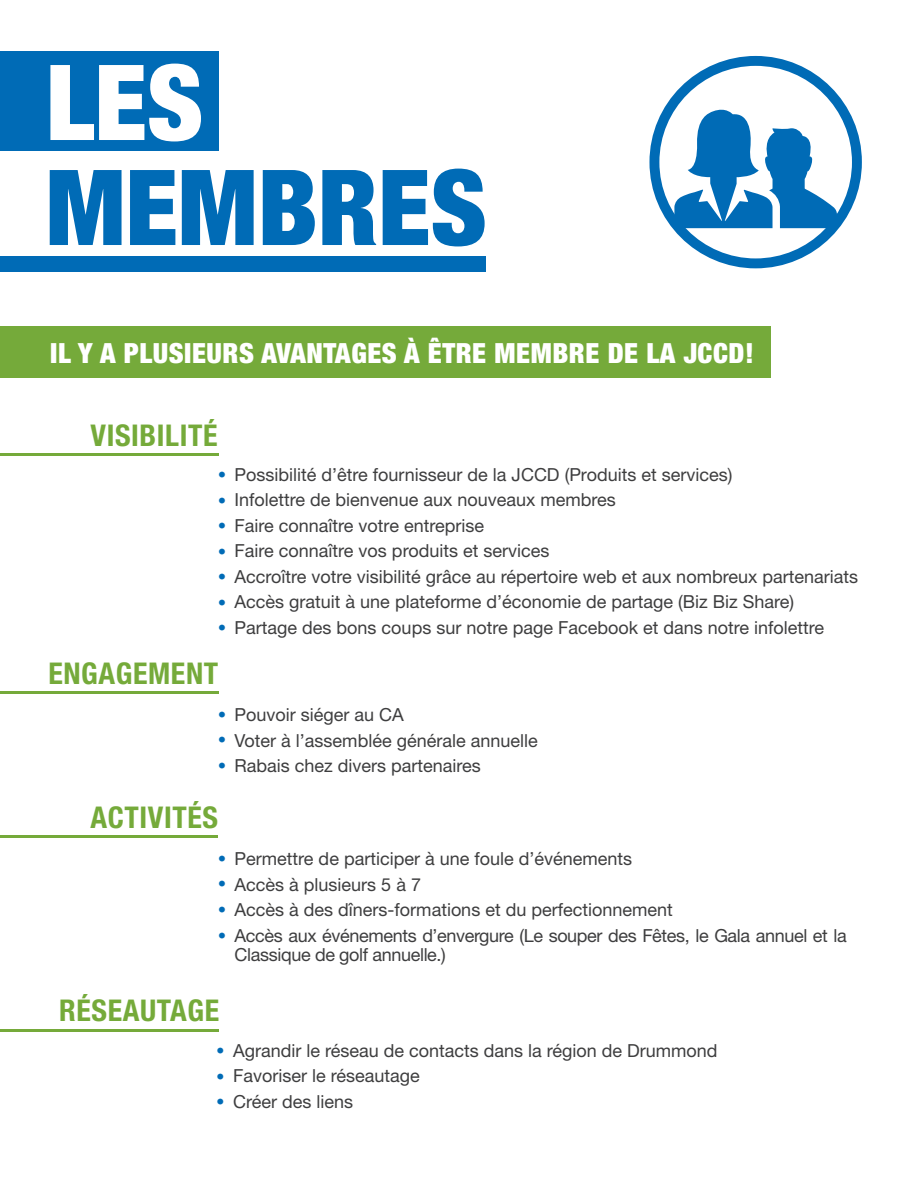
<style>
.page{position:relative;width:918px;height:1188px;background:#fff}
.page>*{position:absolute;margin:0;border:0;box-sizing:border-box;transform-origin:0 0}
.t1{font:900 condensed 105px "Helvetica Neue LT Std";color:#006bb6}
.t2{font:900 condensed 105px "Helvetica Neue LT Std";color:#fff}
.t3{font:700 condensed 30px "Helvetica Neue LT Std";letter-spacing:.02em;color:#75aa3a}
.t4{font:700 condensed 30px/25.5px "Helvetica Neue LT Std";color:#006bb6;text-align:justify}
.t5{font:900 condensed 27.75px "Helvetica Neue LT Std";letter-spacing:.02em;color:#fff}
.t6{font:18px/25.5px "Helvetica Neue LT Std";color:#3e3e3f}
.t7{font:18px "Helvetica Neue LT Std";letter-spacing:-.02em;color:#3e3e3f}
</style>
<div class="page">
<div style="left:0;top:51px;width:219px;height:100px;background:#006bb6"></div>
<svg style="left:674px;top:106px;width:163px;height:122px"></svg>
<div style="left:0;top:327px;width:771px;height:51px;background:#75aa3a"></div>
<div style="left:0;top:256px;width:486px;height:16px;background:#006bb6"></div>
<hr style="left:0;top:453px;width:219px;height:3px;background:#75aa3a">
<hr style="left:0;top:691px;width:219px;height:3px;background:#75aa3a">
<hr style="left:0;top:835px;width:218px;height:3px;background:#75aa3a">
<hr style="left:0;top:1029px;width:218px;height:3px;background:#75aa3a">
<div style="left:649px;top:56px;width:213px;height:212px;border:10px solid #006bb6;border-radius:50%"></div>
<h1 class="t2" style="left:46px;top:38px;width:159px">LES</h1>
<h1 class="t1" style="left:46px;top:143px;width:443px">MEMBRES</h1>
<h3 class="t5" style="left:50px;top:336px;width:705px">IL Y A PLUSIEURS AVANTAGES À ÊTRE MEMBRE DE LA JCCD!</h3>
<h2 class="t3" style="left:91px;top:417px;width:128px">VISIBILITÉ</h2>
<h2 class="t4" style="left:218px;top:459px;width:9px">∙ ∙ ∙</h2>
<h2 class="t4" style="left:218px;top:536px;width:9px">∙</h2>
<h2 class="t4" style="left:218px;top:561px;width:9px">∙ ∙ ∙</h2>
<h2 class="t3" style="left:48px;top:655px;width:171px">ENGAGEMENT</h2>
<h2 class="t4" style="left:218px;top:699px;width:9px">∙ ∙ ∙</h2>
<p class="t6" style="left:235px;top:461px;width:625px">Possibilité d’être fournisseur de la JCCD (Produits et services)<br>Infolettre de bienvenue aux nouveaux membres<br>Faire connaître votre entreprise<br>Faire connaître vos produits et services<br>Accroître votre visibilité grâce au répertoire web et aux nombreux partenariats Accès gratuit à une plateforme d’économie de partage (Biz Biz Share)<br>Partage des bons coups sur notre page Facebook et dans notre infolettre</p>
<p class="t6" style="left:235px;top:702px;width:305px">Pouvoir siéger au CA<br>Voter à l’assemblée générale annuelle<br>Rabais chez divers partenaires</p>
<h2 class="t3" style="left:91px;top:799px;width:129px">ACTIVITÉS</h2>
<h2 class="t4" style="left:218px;top:843px;width:9px">∙ ∙ ∙ ∙</h2>
<p class="t6" style="left:235px;top:846px;width:614px">Permettre de participer à une foule d’événements<br>Accès à plusieurs 5 à 7<br>Accès à des dîners-formations et du perfectionnement<br>Accès aux événements d’envergure (Le souper des Fêtes, le Gala annuel et la</p>
<p class="t7" style="left:235px;top:944px;width:213px">Classique de golf annuelle.)</p>
<h2 class="t3" style="left:59px;top:993px;width:161px">RÉSEAUTAGE</h2>
<h2 class="t4" style="left:217px;top:1035px;width:9px">∙ ∙ ∙</h2>
<p class="t6" style="left:233px;top:1037px;width:486px">Agrandir le réseau de contacts dans la région de Drummond<br>Favoriser le réseautage<br>Créer des liens</p>
</div>
